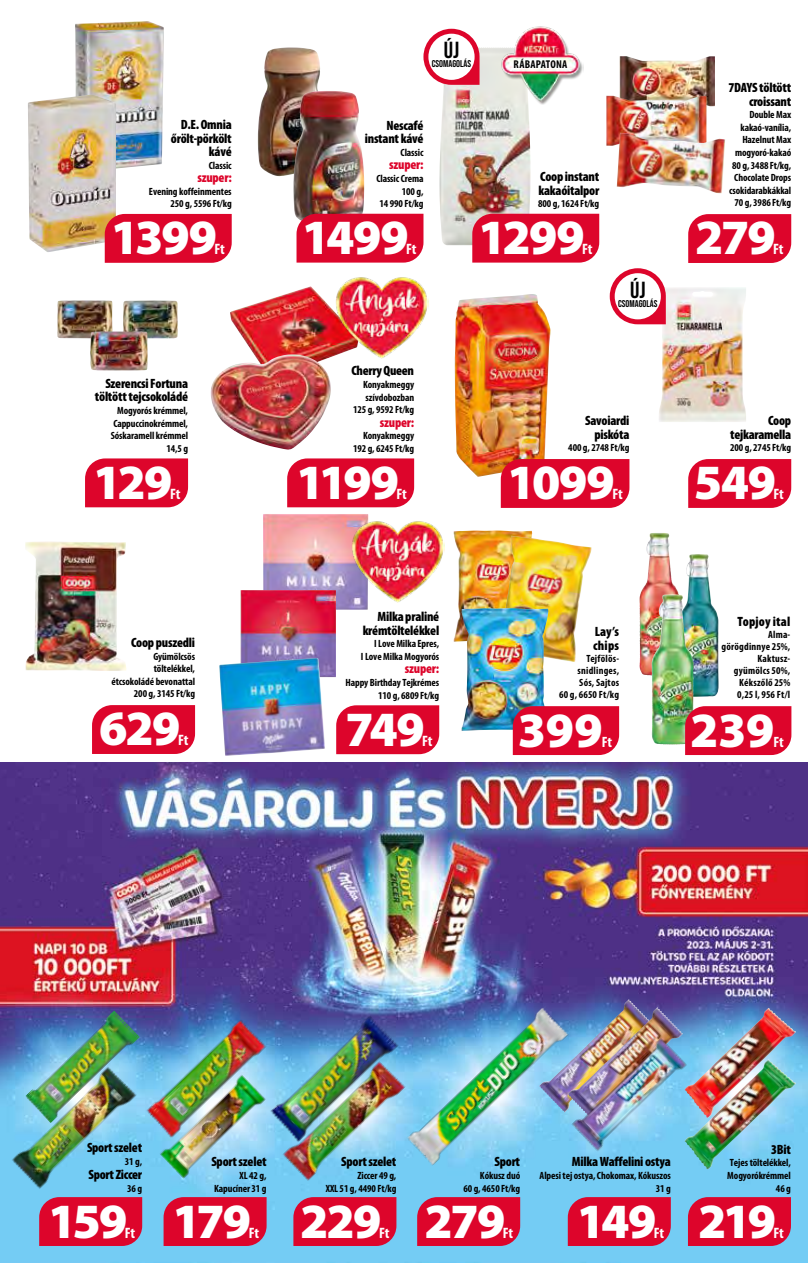
<style>
.page{position:relative;width:808px;height:1263px;background:#fff}
.page>*{position:absolute;margin:0;border:0;box-sizing:border-box;transform-origin:0 0}
.t1{font:900 49.5px "Myriad Pro";letter-spacing:-.04em;color:#fff}
.t2{font:23.25px "Bebas Neue";color:#000}
.t3{font:700 condensed 15.15px "Myriad Pro";letter-spacing:-.02em;color:#fff}
.t4{font:700 condensed 15px "Myriad Pro";color:#fff}
.t5{font:900 condensed 13.5px/13.5px "Myriad Pro";letter-spacing:-.02em;color:#000;text-align:right}
.t6{font:900 condensed 13.5px "Myriad Pro";letter-spacing:-.02em;color:#dd052b}
.t7{font:900 condensed 13.5px/13.5px "Myriad Pro";letter-spacing:.015em;color:#000}
.t8{font:700 condensed 11.4px "Myriad Pro";letter-spacing:.015em;color:#000}
.t9{font:700 condensed 10.5px/12.6px "Myriad Pro";letter-spacing:-.01em;color:#000;text-align:right}
.t10{font:700 condensed 10.5px/12px "Myriad Pro";letter-spacing:.02em;color:#000;text-align:right}
.t11{font:9.75px "Bebas Neue";color:#000}
</style>
<div class="page">
<img style="left:0;top:763px;width:808px;height:500px">
<img style="left:539px;top:999px;width:115px;height:8px">
<img style="left:684px;top:1118px;width:112px;height:52px">
<img style="left:684px;top:1008px;width:112px;height:110px">
<img style="left:264px;top:1009px;width:140px;height:138px">
<img style="left:404px;top:1003px;width:168px;height:165px">
<img style="left:140px;top:1012px;width:134px;height:132px">
<img style="left:151px;top:1065px;width:124px;height:122px">
<img style="left:278px;top:1055px;width:132px;height:130px">
<img style="left:7px;top:1060px;width:134px;height:132px">
<img style="left:25px;top:1010px;width:115px;height:113px">
<img style="left:567px;top:1007px;width:116px;height:25px">
<img style="left:567px;top:1032px;width:126px;height:124px">
<img style="left:453px;top:530px;width:80px;height:112px">
<img style="left:646px;top:533px;width:8px;height:49px">
<img style="left:494px;top:536px;width:98px;height:126px">
<img style="left:461px;top:608px;width:88px;height:123px">
<img style="left:679px;top:554px;width:40px;height:143px">
<img style="left:659px;top:595px;width:8px;height:51px">
<img style="left:75px;top:21px;width:89px;height:148px">
<img style="left:28px;top:94px;width:88px;height:158px">
<img style="left:258px;top:47px;width:62px;height:129px">
<img style="left:439px;top:47px;width:92px;height:198px">
<img style="left:230px;top:286px;width:105px;height:71px">
<img style="left:57px;top:300px;width:56px;height:38px">
<img style="left:293px;top:91px;width:71px;height:125px">
<img style="left:211px;top:354px;width:120px;height:96px">
<img style="left:263px;top:514px;width:105px;height:96px">
<img style="left:620px;top:56px;width:95px;height:50px">
<img style="left:455px;top:294px;width:96px;height:183px">
<img style="left:25px;top:541px;width:101px;height:130px">
<img style="left:658px;top:287px;width:88px;height:135px">
<img style="left:606px;top:96px;width:100px;height:50px">
<img style="left:617px;top:133px;width:108px;height:60px">
<img style="left:123px;top:300px;width:55px;height:38px">
<img style="left:90px;top:331px;width:58px;height:40px">
<img style="left:241px;top:590px;width:95px;height:87px">
<img style="left:219px;top:658px;width:106px;height:98px">
<img style="left:497px;top:26px;width:87px;height:79px">
<svg style="left:423px;top:29px;width:56px;height:56px"></svg>
<div style="left:428px;top:34px;width:47px;height:46px;background:#fff;border-radius:50%"></div>
<svg style="left:610px;top:268px;width:56px;height:56px"></svg>
<div style="left:615px;top:273px;width:46px;height:46px;background:#fff;border-radius:50%"></div>
<img style="left:335px;top:277px;width:94px;height:82px">
<img style="left:351px;top:520px;width:93px;height:84px">
<div style="left:513px;top:706px;width:106px;height:49px;background:#dd052b"></div>
<div style="left:685px;top:706px;width:106px;height:49px;background:#dd052b"></div>
<div style="left:105px;top:214px;width:127px;height:49px;background:#dd052b"></div>
<div style="left:296px;top:214px;width:127px;height:49px;background:#dd052b"></div>
<div style="left:472px;top:214px;width:127px;height:49px;background:#dd052b"></div>
<div style="left:287px;top:458px;width:127px;height:49px;background:#dd052b"></div>
<div style="left:336px;top:705px;width:103px;height:49px;background:#dd052b"></div>
<div style="left:85px;top:458px;width:103px;height:49px;background:#dd052b"></div>
<div style="left:688px;top:214px;width:103px;height:49px;background:#dd052b"></div>
<div style="left:501px;top:459px;width:128px;height:49px;background:#dd052b"></div>
<svg style="left:688px;top:459px;width:103px;height:49px;background:#de0e33"></svg>
<div style="left:92px;top:705px;width:103px;height:49px;background:#dd052b"></div>
<div style="left:568px;top:1197px;width:103px;height:49px;background:#dd052b"></div>
<div style="left:164px;top:1197px;width:103px;height:49px;background:#dd052b"></div>
<div style="left:39px;top:1197px;width:103px;height:49px;background:#dd052b"></div>
<div style="left:293px;top:1197px;width:103px;height:49px;background:#dd052b"></div>
<div style="left:417px;top:1197px;width:103px;height:49px;background:#dd052b"></div>
<div style="left:688px;top:1197px;width:103px;height:49px;background:#dd052b"></div>
<h2 class="t2" style="left:444px;top:37px;width:17px">ÚJ</h2>
<p class="t11" style="left:432px;top:58px;width:41px">CSOMAGOLÁS</p>
<p class="t8" style="left:513px;top:58px;width:55px">RÁBAPATONA</p>
<p class="t5" style="left:171px;top:117px;width:62px">D.E. Omnia őrölt-pörkölt kávé</p>
<p class="t9" style="left:209px;top:159px;width:24px">Classic</p>
<p class="t6" style="left:197px;top:169px;width:36px">szuper:</p>
<p class="t9" style="left:149px;top:185px;width:84px">Evening koffeinmentes<br>250 g, 5596 Ft/kg</p>
<h1 class="t1" style="left:111px;top:209px;width:108px">1399</h1>
<h3 class="t3" style="left:215px;top:240px;width:12px">Ft</h3>
<p class="t5" style="left:365px;top:118px;width:60px">Nescafé instant kávé</p>
<p class="t9" style="left:401px;top:146px;width:24px">Classic</p>
<p class="t6" style="left:389px;top:156px;width:36px">szuper:</p>
<p class="t9" style="left:376px;top:172px;width:49px">Classic Crema<br>100 g,<br>14 990 Ft/kg</p>
<p class="t5" style="left:538px;top:169px;width:62px;text-align:left">Coop instant kakaóitalpor</p>
<p class="t9" style="left:538px;top:197px;width:63px">800 g, 1624 Ft/kg</p>
<h1 class="t1" style="left:302px;top:209px;width:108px">1499</h1>
<h3 class="t3" style="left:406px;top:240px;width:12px">Ft</h3>
<h1 class="t1" style="left:478px;top:209px;width:108px">1299</h1>
<h3 class="t3" style="left:582px;top:240px;width:12px">Ft</h3>
<p class="t5" style="left:728px;top:80px;width:64px">7DAYS töltött croissant</p>
<p class="t9" style="left:729px;top:108px;width:63px">Double Max kakaó-vanília,<br>Hazelnut Max mogyoró-kakaó<br>80 g, 3488 Ft/kg,<br>Chocolate Drops csokidarabkákkal<br>70 g, 3986 Ft/kg</p>
<h1 class="t1" style="left:695px;top:210px;width:82px">279</h1>
<h3 class="t3" style="left:773px;top:240px;width:12px">Ft</h3>
<h2 class="t2" style="left:630px;top:276px;width:17px">ÚJ</h2>
<p class="t11" style="left:618px;top:298px;width:41px">CSOMAGOLÁS</p>
<p class="t5" style="left:95px;top:376px;width:95px">Szerencsi Fortuna töltött tejcsokoládé</p>
<p class="t9" style="left:111px;top:404px;width:79px">Mogyorós krémmel,<br>Cappuccinokrémmel,<br>Sóskaramell krémmel<br>14,5 g</p>
<p class="t5" style="left:351px;top:364px;width:64px">Cherry Queen</p>
<p class="t9" style="left:353px;top:378px;width:63px">Konyakmeggy szívdobozban<br>125 g, 9592 Ft/kg</p>
<p class="t6" style="left:380px;top:413px;width:36px">szuper:</p>
<p class="t9" style="left:353px;top:429px;width:63px">Konyakmeggy<br>192 g, 6245 Ft/kg</p>
<p class="t5" style="left:585px;top:414px;width:46px">Savoiardi piskóta</p>
<p class="t9" style="left:568px;top:441px;width:63px">400 g, 2748 Ft/kg</p>
<p class="t5" style="left:730px;top:414px;width:63px">Coop tejkaramella</p>
<p class="t9" style="left:730px;top:441px;width:63px">200 g, 2745 Ft/kg</p>
<h1 class="t1" style="left:93px;top:454px;width:81px">129</h1>
<h3 class="t3" style="left:170px;top:484px;width:12px">Ft</h3>
<h1 class="t1" style="left:296px;top:454px;width:105px">1199</h1>
<h3 class="t3" style="left:397px;top:484px;width:12px">Ft</h3>
<h1 class="t1" style="left:507px;top:455px;width:109px">1099</h1>
<h3 class="t3" style="left:612px;top:485px;width:12px">Ft</h3>
<h1 class="t1" style="left:694px;top:455px;width:84px">549</h1>
<h3 class="t3" style="left:773px;top:485px;width:12px">Ft</h3>
<p class="t5" style="left:131px;top:635px;width:65px">Coop puszedli</p>
<p class="t9" style="left:112px;top:650px;width:85px">Gyümölcsös töltelékkel, étcsokoládé bevonattal<br>200 g, 3145 Ft/kg</p>
<p class="t5" style="left:363px;top:610px;width:78px">Milka praliné krémtöltelékkel</p>
<p class="t9" style="left:361px;top:637px;width:80px">I Love Milka Epres,<br>I Love Milka Mogyorós</p>
<p class="t6" style="left:405px;top:660px;width:36px">szuper:</p>
<p class="t9" style="left:345px;top:676px;width:95px">Happy Birthday Tejkrémes<br>110 g, 6809 Ft/kg</p>
<p class="t7" style="left:593px;top:624px;width:28px">Lay’s chips</p>
<p class="t10" style="left:559px;top:652px;width:62px">Tejfölös&shy;snidlinges,<br>Sós, Sajtos<br>60 g, 6650 Ft/kg</p>
<p class="t7" style="left:738px;top:614px;width:54px">Topjoy ital</p>
<p class="t10" style="left:721px;top:628px;width:70px">Alma&shy;görögdinnye 25%,<br>Kaktusz&shy;gyümölcs 50%,<br>Kékszőlő 25%<br>0,25 l, 956 Ft/l</p>
<h1 class="t1" style="left:99px;top:701px;width:83px">629</h1>
<h3 class="t3" style="left:178px;top:731px;width:12px">Ft</h3>
<h1 class="t1" style="left:345px;top:701px;width:81px">749</h1>
<h3 class="t3" style="left:422px;top:731px;width:12px">Ft</h3>
<h1 class="t1" style="left:518px;top:702px;width:86px">399</h1>
<h3 class="t4" style="left:602px;top:732px;width:12px">Ft</h3>
<h1 class="t1" style="left:690px;top:702px;width:86px">239</h1>
<h3 class="t4" style="left:773px;top:732px;width:12px">Ft</h3>
<p class="t5" style="left:87px;top:1140px;width:57px">Sport szelet</p>
<p class="t9" style="left:125px;top:1155px;width:19px">31 g,</p>
<p class="t5" style="left:88px;top:1167px;width:55px">Sport Ziccer</p>
<p class="t9" style="left:127px;top:1181px;width:16px">36 g</p>
<p class="t5" style="left:211px;top:1155px;width:57px">Sport szelet</p>
<p class="t9" style="left:214px;top:1169px;width:54px">XL 42 g,<br>Kapucíner 31 g</p>
<p class="t5" style="left:341px;top:1155px;width:57px">Sport szelet</p>
<p class="t9" style="left:326px;top:1169px;width:72px">Ziccer 49 g,<br>XXL 51 g, 4490 Ft/kg</p>
<p class="t5" style="left:494px;top:1155px;width:27px">Sport</p>
<p class="t9" style="left:463px;top:1169px;width:58px">Kókusz duó<br>60 g, 4650 Ft/kg</p>
<p class="t5" style="left:572px;top:1155px;width:100px">Milka Waffelini ostya</p>
<p class="t9" style="left:540px;top:1169px;width:133px">Alpesi tej ostya, Chokomax, Kókuszos<br>31 g</p>
<p class="t5" style="left:771px;top:1142px;width:21px">3Bit</p>
<p class="t9" style="left:727px;top:1156px;width:65px">Tejes töltelékkel,<br>Mogyorókrémmel<br>46 g</p>
<h1 class="t1" style="left:48px;top:1193px;width:81px">159</h1>
<h3 class="t3" style="left:125px;top:1223px;width:12px">Ft</h3>
<h1 class="t1" style="left:173px;top:1193px;width:80px">179</h1>
<h3 class="t3" style="left:249px;top:1223px;width:12px">Ft</h3>
<h1 class="t1" style="left:300px;top:1193px;width:83px">229</h1>
<h3 class="t3" style="left:379px;top:1223px;width:12px">Ft</h3>
<h1 class="t1" style="left:425px;top:1193px;width:82px">279</h1>
<h3 class="t3" style="left:503px;top:1223px;width:12px">Ft</h3>
<h1 class="t1" style="left:577px;top:1193px;width:81px">149</h1>
<h3 class="t3" style="left:654px;top:1223px;width:12px">Ft</h3>
<h1 class="t1" style="left:698px;top:1193px;width:79px">219</h1>
<h3 class="t3" style="left:773px;top:1223px;width:12px">Ft</h3>
</div>
